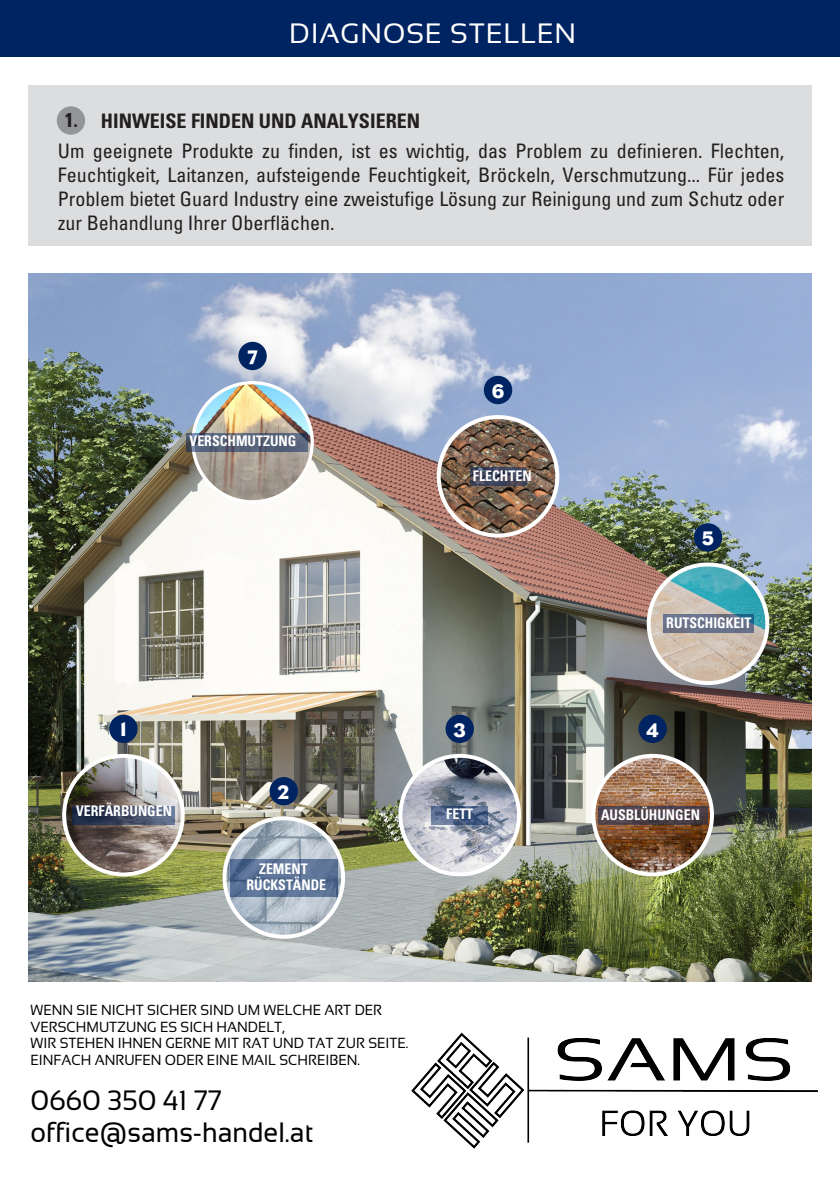
<style>
.page{position:relative;width:840px;height:1191px;background:#fff}
.page>*{position:absolute;margin:0;border:0;box-sizing:border-box;transform-origin:0 0}
.t1{font:28px/32px "Sansation";color:#000;scale:.95 1}
.check_noir{font:28px "Sansation";letter-spacing:.03em;color:#fff}
.t2{font:condensed 20px/24px "Univers LT Std";color:#231f20;text-align:justify}
.t3{font:700 condensed 20px "Univers LT Std";color:#231f20}
.t4{font:20px "Eagle";color:#fff}
.t5{font:14.6px/16.6px "Sansation";color:#000;scale:.95 1}
.t6{font:700 condensed 14.6px/15.4px "Univers LT Std";color:#fff;text-align:center;scale:.95 1}
.s1{color:#fff}
</style>
<div class="page">
<div style="left:28px;top:85px;width:783px;height:160px;background:#dcdddf"></div>
<div style="left:57px;top:106px;width:28px;height:29px;background:#939598;border-radius:50%"></div>
<div style="left:0;top:0;width:839px;height:57px;background:#002361"></div>
<img style="left:28px;top:274px;width:783px;height:707px">
<img style="left:226px;top:820px;width:117px;height:115px">
<div style="left:222px;top:816px;width:123px;height:122px;border:4px solid #fff;border-radius:50%"></div>
<svg style="left:230px;top:858px;width:107px;height:38px;background:#5c7397"></svg>
<div style="left:269px;top:777px;width:29px;height:28px;background:#002361;border-radius:50%"></div>
<img style="left:64px;top:756px;width:119px;height:118px;border-radius:59px">
<div style="left:62px;top:754px;width:123px;height:122px;border:4px solid #fff;border-radius:50%"></div>
<svg style="left:72px;top:805px;width:102px;height:19px;background:#404b64"></svg>
<div style="left:109px;top:714px;width:28px;height:29px;background:#002361;border-radius:50%"></div>
<img style="left:400px;top:756px;width:118px;height:118px;border-radius:59px">
<div style="left:398px;top:754px;width:122px;height:122px;border:4px solid #fff;border-radius:50%"></div>
<svg style="left:431px;top:805px;width:56px;height:19px"></svg>
<div style="left:445px;top:714px;width:28px;height:29px;background:#002361;border-radius:50%"></div>
<img style="left:593px;top:756px;width:118px;height:118px;border-radius:59px">
<div style="left:591px;top:754px;width:122px;height:122px;border:4px solid #fff;border-radius:50%"></div>
<svg style="left:597px;top:805px;width:110px;height:19px;background:#514248"></svg>
<div style="left:638px;top:714px;width:28px;height:29px;background:#002361;border-radius:50%"></div>
<img style="left:648px;top:564px;width:118px;height:119px;border-radius:59px">
<div style="left:646px;top:562px;width:122px;height:123px;border:4px solid #fff;border-radius:50%"></div>
<svg style="left:662px;top:614px;width:91px;height:19px;background:#65728a"></svg>
<div style="left:693px;top:523px;width:28px;height:28px;background:#002361;border-radius:50%"></div>
<img style="left:438px;top:419px;width:117px;height:116px">
<div style="left:436px;top:415px;width:123px;height:122px;border:4px solid #fff;border-radius:50%"></div>
<svg style="left:469px;top:467px;width:57px;height:19px"></svg>
<div style="left:483px;top:376px;width:29px;height:28px;background:#002361;border-radius:50%"></div>
<img style="left:193px;top:383px;width:119px;height:119px">
<div style="left:191px;top:381px;width:123px;height:122px;border:3px solid #fff;border-radius:50%"></div>
<svg style="left:185px;top:433px;width:122px;height:19px;background:#566077"></svg>
<div style="left:238px;top:342px;width:28px;height:28px;background:#002361;border-radius:50%"></div>
<img style="left:411px;top:1032px;width:406px;height:116px">
<p class="check_noir" style="left:289px;top:18px;width:288px">DIAGNOSE STELLEN</p>
<p class="t3" style="left:65px;top:107px;width:15px">1.</p>
<p class="t3" style="left:101px;top:108px;width:320px">HINWEISE FINDEN UND ANALYSIEREN</p>
<p class="t2" style="left:58px;top:139px;width:727px">Um geeignete Produkte zu finden, ist es wichtig, das Problem zu definieren. Flechten, Feuchtigkeit, Laitanzen, aufsteigende Feuchtigkeit, Bröckeln, Verschmutzung... Für jedes Problem bietet Guard Industry eine zweistufige Lösung zur Reinigung und zum Schutz oder zur Behandlung Ihrer Oberflächen.</p>
<p class="t4" style="left:247px;top:346px;width:11px">7</p>
<p class="t6" style="left:189px;top:433px;width:114px">VERSCHMUTZUNG</p>
<p class="t4" style="left:491px;top:380px;width:14px">6</p>
<p class="t6" style="left:472px;top:467px;width:63px">FLECHTEN</p>
<p class="t4" style="left:120px;top:717px;width:8px">1</p>
<p class="t6" style="left:76px;top:803px;width:102px">VERFÄRBUNGEN</p>
<p class="t4" style="left:278px;top:781px;width:13px">2</p>
<p class="t6" style="left:246px;top:861px;width:85px">ZEMENT<br>RÜCKSTÄNDE</p>
<p class="t4" style="left:453px;top:718px;width:13px">3</p>
<p class="t6" style="left:446px;top:806px;width:30px">FETT</p>
<p class="t5" style="left:31px;top:1001px;width:399px">WENN SIE NICHT SICHER SIND UM WELCHE ART DER VERSCHMUTZUNG ES SICH HANDELT,<br>WIR STEHEN IHNEN GERNE MIT RAT UND TAT ZUR SEITE.<br>EINFACH ANRUFEN ODER EINE MAIL SCHREIBEN.<span class="s1">E</span></p>
<h1 class="t1" style="left:31px;top:1084px;width:299px">0660 350 41 77 office@sams-handel.at</h1>
<p class="t4" style="left:701px;top:527px;width:13px">5</p>
<p class="t6" style="left:666px;top:615px;width:91px">RUTSCHIGKEIT</p>
<p class="t4" style="left:646px;top:718px;width:14px">4</p>
<p class="t6" style="left:600px;top:807px;width:105px">AUSBLÜHUNGEN</p>
</div>
